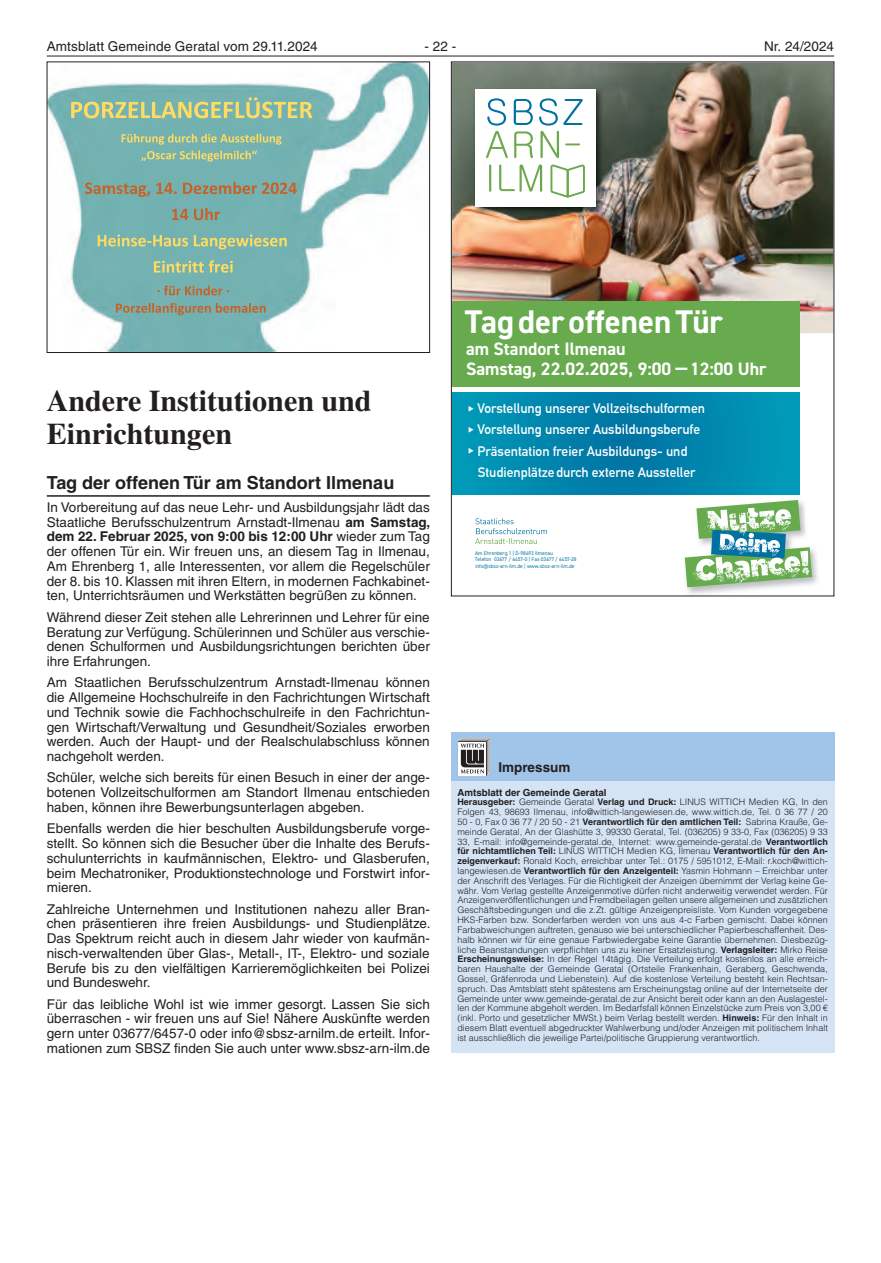
<style>
.page{position:relative;width:881px;height:1263px;background:#fff}
.page>*{position:absolute;margin:0;border:0;box-sizing:border-box;transform-origin:0 0}
.t1{font:700 32.85px "Hpfhgn DIN2014";color:#fff}
.Positivbalken{font:700 30px/32.7px "Times LT";color:#231f20}
.t2{font:700 18px/19.8px "Hpfhgn DIN2014";color:#fff}
.Überschrift{font:700 18px "Helvetica LT";color:#231f20}
.t3{font:13.5px/14.7px "Helvetica LT";color:#231f20;text-align:justify}
.t4{font:700 13.5px/21.1px "Qhbkcc DIN Alternate";color:#fff}
.Impressum_kopfz{font:700 13.5px "Helvetica LT";color:#231f20}
.Impressum_oben{font:700 9.75px "Helvetica LT";color:#231f20}
.Impressum_Norm{font:300 9px/9.8px "Helvetica LT";color:#231f20;text-align:justify}
.t5{font:5.4px/6.4px "Chbbgp DIN2014";letter-spacing:-.005em;color:#0b78a6}
.s1{font-weight:700}
</style>
<div class="page">
<hr style="left:47px;top:56px;width:786px;height:1px;background:#231f20">
<img style="left:453px;top:64px;width:378px;height:269px">
<div style="left:452px;top:301px;width:347px;height:86px;background:#67ab4e"></div>
<svg style="left:453px;top:393px;width:346px;height:101px;background:#0088ae"></svg>
<svg style="left:475px;top:518px;width:71px;height:26px"></svg>
<img style="left:687px;top:549px;width:131px;height:45px">
<svg style="left:684px;top:500px;width:127px;height:87px"></svg>
<img style="left:472px;top:87px;width:132px;height:129px">
<div style="left:475px;top:89px;width:120px;height:118px;background:#fff"></div>
<svg style="left:486px;top:98px;width:99px;height:100px"></svg>
<div style="left:451px;top:769px;width:382px;height:284px;background:#d4e4f4"></div>
<div style="left:451px;top:732px;width:382px;height:48px;background:#a0c5e8"></div>
<svg style="left:458px;top:738px;width:32px;height:38px"></svg>
<hr style="left:47px;top:495px;width:382px;height:2px;background:#231f20">
<img style="left:49px;top:64px;width:378px;height:287px">
<svg style="left:71px;top:97px;width:241px;height:21px;background:#a5c093"></svg>
<svg style="left:121px;top:134px;width:160px;height:27px;background:#90baa0"></svg>
<svg style="left:85px;top:182px;width:65px;height:15px"></svg>
<svg style="left:156px;top:183px;width:21px;height:11px"></svg>
<svg style="left:183px;top:182px;width:114px;height:12px"></svg>
<svg style="left:172px;top:209px;width:16px;height:11px"></svg>
<svg style="left:194px;top:208px;width:26px;height:12px"></svg>
<svg style="left:98px;top:235px;width:90px;height:11px"></svg>
<svg style="left:194px;top:235px;width:93px;height:14px"></svg>
<svg style="left:154px;top:260px;width:78px;height:13px"></svg>
<svg style="left:157px;top:286px;width:72px;height:9px"></svg>
<svg style="left:116px;top:303px;width:149px;height:12px;background:#8e9784"></svg>
<svg style="left:468px;top:406px;width:5px;height:6px"></svg>
<svg style="left:468px;top:427px;width:5px;height:6px"></svg>
<svg style="left:468px;top:448px;width:5px;height:6px"></svg>
<h3 class="t3" style="left:47px;top:39px;width:272px">Amtsblatt Gemeinde Geratal vom 29.11.2024</h3>
<h3 class="t3" style="left:424px;top:39px;width:33px">- 22 -</h3>
<h3 class="t3" style="left:763px;top:39px;width:71px">Nr. 24/2024</h3>
<p class="Positivbalken" style="left:47px;top:384px;width:326px">Andere Institutionen und<br>Einrichtungen</p>
<p class="Überschrift" style="left:47px;top:471px;width:349px">Tag der offenen Tür am Standort Ilmenau</p>
<p class="t3" style="left:47px;top:500px;width:385px">In Vorbereitung auf das neue Lehr- und Ausbildungsjahr lädt das Staatliche Berufsschulzentrum Arnstadt-Ilmenau <span class="s1">am Samstag, dem 22. Februar 2025, von 9:00 bis 12:00 Uhr</span> wieder zum Tag der offenen Tür ein. Wir freuen uns, an diesem Tag in Ilmenau, Am Ehrenberg 1, alle Interessenten, vor allem die Regelschüler der 8. bis 10. Klassen mit ihren Eltern, in modernen Fachkabinet&shy;ten, Unterrichtsräumen und Werkstätten begrüßen zu können.</p>
<p class="t3" style="left:47px;top:610px;width:384px">Während dieser Zeit stehen alle Lehrerinnen und Lehrer für eine Beratung zur Verfügung. Schülerinnen und Schüler aus verschie&shy;denen Schulformen und Ausbildungsrichtungen berichten über ihre Erfahrungen.</p>
<p class="t3" style="left:47px;top:675px;width:384px">Am Staatlichen Berufsschulzentrum Arnstadt-Ilmenau können die Allgemeine Hochschulreife in den Fachrichtungen Wirtschaft und Technik sowie die Fachhochschulreife in den Fachrichtun&shy;gen Wirtschaft/Verwaltung und Gesundheit/Soziales erworben werden. Auch der Haupt- und der Realschulabschluss können nachgeholt werden.</p>
<p class="t3" style="left:47px;top:770px;width:384px">Schüler, welche sich bereits für einen Besuch in einer der ange&shy;botenen Vollzeitschulformen am Standort Ilmenau entschieden haben, können ihre Bewerbungsunterlagen abgeben.</p>
<p class="t3" style="left:47px;top:821px;width:384px">Ebenfalls werden die hier beschulten Ausbildungsberufe vorge&shy;stellt. So können sich die Besucher über die Inhalte des Berufs&shy;schulunterrichts in kaufmännischen, Elektro- und Glasberufen, beim Mechatroniker, Produktionstechnologe und Forstwirt infor&shy;mieren.</p>
<p class="t3" style="left:47px;top:901px;width:385px">Zahlreiche Unternehmen und Institutionen nahezu aller Bran&shy;chen präsentieren ihre freien Ausbildungs- und Studienplätze.<br>Das Spektrum reicht auch in diesem Jahr wieder von kaufmän&shy;nisch-verwaltenden über Glas-, Metall-, IT-, Elektro- und soziale Berufe bis zu den vielfältigen Karrieremöglichkeiten bei Polizei und Bundeswehr.</p>
<p class="t3" style="left:47px;top:997px;width:384px">Für das leibliche Wohl ist wie immer gesorgt. Lassen Sie sich überraschen - wir freuen uns auf Sie! Nähere Auskünfte werden gern unter 03677/6457-0 oder info@sbsz-arnilm.de erteilt. Infor&shy;mationen zum SBSZ finden Sie auch unter www.sbsz-arn-ilm.de</p>
<p class="t1" style="left:464px;top:300px;width:260px">Tag der offenen Tür</p>
<p class="t2" style="left:466px;top:338px;width:302px">am Standort Ilmenau<br>Samstag, 22.02.2025, 9:00 12:00 Uhr</p>
<p class="t4" style="left:477px;top:397px;width:229px">Vorstellung unserer Vollzeitschulformen Vorstellung unserer Ausbildungsberufe Präsentation freier Ausbildungs- und Studienplätze durch externe Aussteller</p>
<p class="t5" style="left:474px;top:550px;width:103px">Am Ehrenberg 1 | D-98693 Ilmenau<br>Telefon 03677 / 6457-0 | Fax 03677 / 6457-28 info@sbsz-arn-ilm.de | www.sbsz-arn-ilm.de</p>
<p class="Impressum_kopfz" style="left:498px;top:759px;width:74px">Impressum</p>
<p class="Impressum_oben" style="left:457px;top:786px;width:150px">Amtsblatt der Gemeinde Geratal</p>
<p class="Impressum_Norm" style="left:457px;top:797px;width:372px"><span class="s1">Herausgeber:</span> Gemeinde Geratal <span class="s1">Verlag und Druck:</span> LINUS WITTICH Medien KG, In den Folgen 43, 98693 Ilmenau, info@wittich-langewiesen.de, www.wittich.de, Tel. 0 36 77 / 20<br>50 - 0, Fax 0 36 77 / 20 50 - 21 <span class="s1">Verantwortlich für den amtlichen Teil:</span> Sabrina Krauße, Ge&shy;meinde Geratal, An der Glashütte 3, 99330 Geratal, Tel. (036205) 9 33-0, Fax (036205) 9 33<br>33, E-mail: info@gemeinde-geratal.de, Internet: www.gemeinde-geratal.de <span class="s1">Verantwortlich für nichtamtlichen Teil:</span> LINUS WITTICH Medien KG, Ilmenau <span class="s1">Verantwortlich für den An&shy;zeigenverkauf:</span> Ronald Koch, erreichbar unter Tel.: 0175 / 5951012, E-Mail: r.koch@wittich&shy;langewiesen.de <span class="s1">Verantwortlich für den Anzeigenteil:</span> Yasmin Hohmann – Erreichbar unter der Anschrift des Verlages. Für die Richtigkeit der Anzeigen übernimmt der Verlag keine Ge&shy;währ. Vom Verlag gestellte Anzeigenmotive dürfen nicht anderweitig verwendet werden. Für Anzeigenveröffentlichungen und Fremdbeilagen gelten unsere allgemeinen und zusätzlichen Geschäftsbedingungen und die z.Zt. gültige Anzeigenpreisliste. Vom Kunden vorgegebene HKS-Farben bzw. Sonderfarben werden von uns aus 4-c Farben gemischt. Dabei können Farbabweichungen auftreten, genauso wie bei unterschiedlicher Papierbeschaffenheit. Des&shy;halb können wir für eine genaue Farbwiedergabe keine Garantie übernehmen. Diesbezüg&shy;liche Beanstandungen verpflichten uns zu keiner Ersatzleistung. <span class="s1">Verlagsleiter:</span> Mirko Reise <span class="s1">Erscheinungsweise:</span> In der Regel 14tägig. Die Verteilung erfolgt kostenlos an alle erreich&shy;baren Haushalte der Gemeinde Geratal (Ortsteile Frankenhain, Geraberg, Geschwenda, Gossel, Gräfenroda und Liebenstein). Auf die kostenlose Verteilung besteht kein Rechtsan&shy;spruch. Das Amtsblatt steht spätestens am Erscheinungstag online auf der Internetseite der Gemeinde unter www.gemeinde-geratal.de zur Ansicht bereit oder kann an den Auslagestel&shy;len der Kommune abgeholt werden. Im Bedarfsfall können Einzelstücke zum Preis von 3,00 € (inkl. Porto und gesetzlicher MWSt.) beim Verlag bestellt werden. <span class="s1">Hinweis:</span> Für den Inhalt in diesem Blatt eventuell abgedruckter Wahlwerbung und/oder Anzeigen mit politischem Inhalt ist ausschließlich die jeweilige Partei/politische Gruppierung verantwortlich.</p>
</div>
